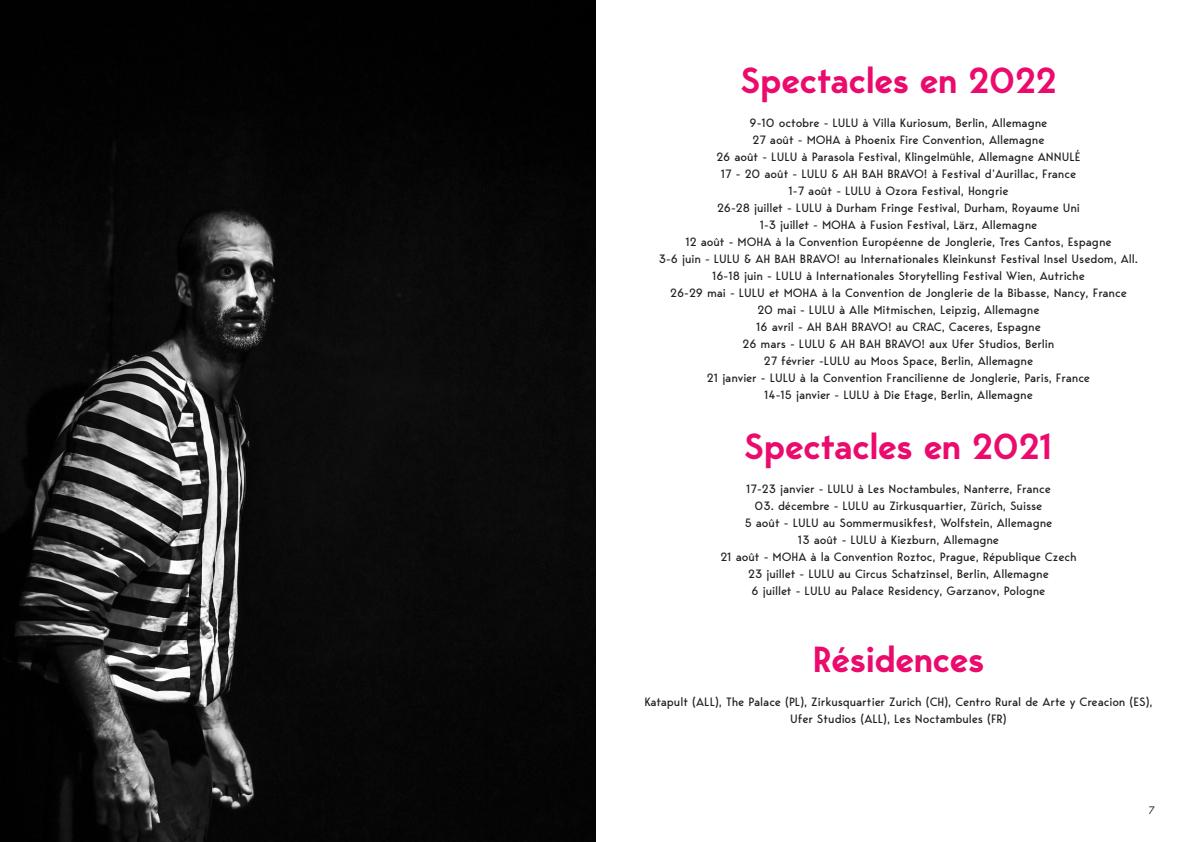
<style>
.page{position:relative;width:1191px;height:842px;background:#fff}
.page>*{position:absolute;margin:0;border:0;box-sizing:border-box;transform-origin:0 0}
.t1{font:600 36px "Bergen Sans";color:#ea0b6d}
.t2{font:12px/17px "Bergen Sans";letter-spacing:-.01em;color:#231f20;text-align:center}
.t3{font:10px "Futura Std";color:#231f20}
</style>
<div class="page">
<img style="left:0;top:0;width:595px;height:842px">
<p class="t1" style="left:740px;top:56px;width:317px">Spectacles en 2022</p>
<p class="t2" style="left:749px;top:114px;width:299px">9-10 octobre - LULU à Villa Kuriosum, Berlin, Allemagne</p>
<p class="t2" style="left:752px;top:131px;width:294px">27 août - MOHA à Phoenix Fire Convention, Allemagne</p>
<p class="t2" style="left:716px;top:148px;width:366px">26 août - LULU à Parasola Festival, Klingelmühle, Allemagne ANNULÉ</p>
<p class="t2" style="left:721px;top:165px;width:357px">17 - 20 août - LULU &amp; AH BAH BRAVO! à Festival d’Aurillac, France</p>
<p class="t2" style="left:788px;top:182px;width:221px">1-7 août - LULU à Ozora Festival, Hongrie</p>
<p class="t2" style="left:717px;top:199px;width:364px">26-28 juillet - LULU à Durham Fringe Festival, Durham, Royaume Uni</p>
<p class="t2" style="left:759px;top:216px;width:279px">1-3 juillet - MOHA à Fusion Festival, Lärz, Allemagne</p>
<p class="t2" style="left:685px;top:233px;width:428px">12 août - MOHA à la Convention Européenne de Jonglerie, Tres Cantos, Espagne</p>
<p class="t2" style="left:659px;top:250px;width:481px">3-6 juin - LULU &amp; AH BAH BRAVO! au Internationales Kleinkunst Festival Insel Usedom, All.</p>
<p class="t2" style="left:712px;top:267px;width:374px">16-18 juin - LULU à Internationales Storytelling Festival Wien, Autriche</p>
<p class="t2" style="left:670px;top:284px;width:458px">26-29 mai - LULU et MOHA à la Convention de Jonglerie de la Bibasse, Nancy, France</p>
<p class="t2" style="left:757px;top:301px;width:284px">20 mai - LULU à Alle Mitmischen, Leipzig, Allemagne</p>
<p class="t2" style="left:756px;top:318px;width:286px">16 avril - AH BAH BRAVO! au CRAC, Caceres, Espagne</p>
<p class="t2" style="left:742px;top:335px;width:313px">26 mars - LULU &amp; AH BAH BRAVO! aux Ufer Studios, Berlin</p>
<p class="t2" style="left:763px;top:352px;width:271px">27 février -LULU au Moos Space, Berlin, Allemagne</p>
<p class="t2" style="left:707px;top:369px;width:384px">21 janvier - LULU à la Convention Francilienne de Jonglerie, Paris, France</p>
<p class="t2" style="left:764px;top:386px;width:270px">14-15 janvier - LULU à Die Etage, Berlin, Allemagne</p>
<p class="t1" style="left:744px;top:422px;width:310px">Spectacles en 2021</p>
<p class="t2" style="left:746px;top:480px;width:306px">17-23 janvier - LULU à Les Noctambules, Nanterre, France</p>
<p class="t2" style="left:754px;top:497px;width:289px">03. décembre - LULU au Zirkusquartier, Zürich, Suisse</p>
<p class="t2" style="left:744px;top:514px;width:309px">5 août - LULU au Sommermusikfest, Wolfstein, Allemagne</p>
<p class="t2" style="left:798px;top:531px;width:203px">13 août - LULU à Kiezburn, Allemagne</p>
<p class="t2" style="left:720px;top:548px;width:358px">21 août - MOHA à la Convention Roztoc, Prague, République Czech</p>
<p class="t2" style="left:748px;top:565px;width:302px">23 juillet - LULU au Circus Schatzinsel, Berlin, Allemagne</p>
<p class="t2" style="left:751px;top:582px;width:295px">6 juillet - LULU au Palace Residency, Garzanov, Pologne</p>
<p class="t1" style="left:813px;top:636px;width:173px">Résidences</p>
<p class="t2" style="left:644px;top:694px;width:509px">Katapult (ALL), The Palace (PL), Zirkusquartier Zurich (CH), Centro Rural de Arte y Creacion (ES),<br>Ufer Studios (ALL), Les Noctambules (FR)</p>
<p class="t3" style="left:1148px;top:804px;width:8px">7</p>
</div>
